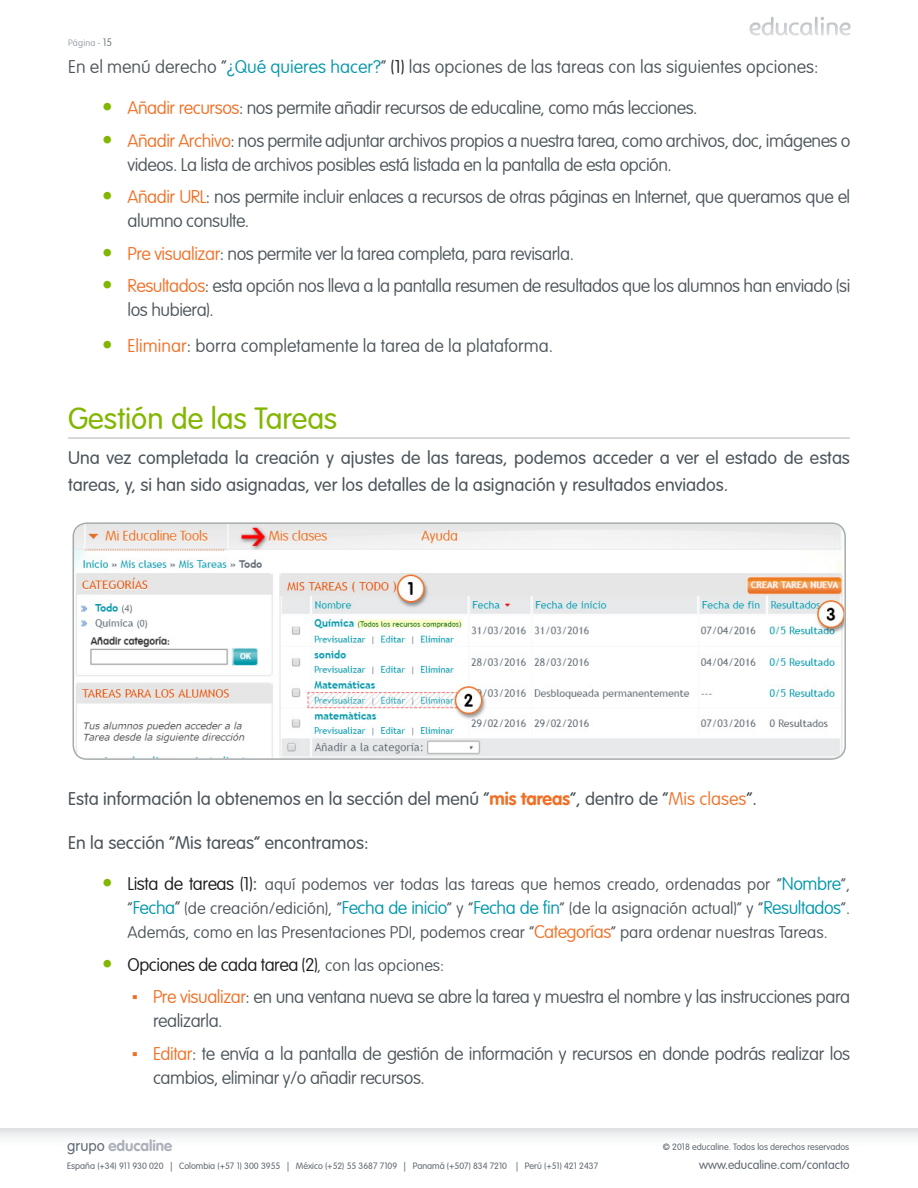
<style>
.page{position:relative;width:918px;height:1188px;background:#fff}
.page>*{position:absolute;margin:0;border:0;box-sizing:border-box;transform-origin:0 0}
.Titulos_2_ver{font:300 30px "VAG Rounded Std";color:#83b600}
.Paragraph_Running-te{font:100 18px/24px "VAG Rounded Std";letter-spacing:-.025em;color:#4c555b}
.Paragraph_Running-te-2{font:300 18px/27px "VAG Rounded Std";color:#4c555b}
.Paragraph_Running-te-3{font:100 18px "VAG Rounded Std";color:#4c555b}
.t1{font:100 18px "VAG Rounded Std";letter-spacing:-.025em;color:#1a171b}
.t2{font:100 16.5px/24px "VAG Rounded Std";color:#4c555b;text-align:justify}
.t3{font:700 15px "VAG Rounded Std";color:#abb0b9}
.t4{font:300 12px "VAG Rounded Std";color:#5e6971}
.t5{font:300 9px "VAG Rounded Std";color:#5e6971}
.t6{font:100 9px "VAG Rounded Std";letter-spacing:.025em;color:#8e96a2}
.s1{font-size:10.5px;color:#5e6971}
.s2{color:#0097aa}
.s3{color:#1a171b}
.s4{font-weight:300;font-size:21px;color:#83b600}
.s5{color:#f16f24}
.s6{font-weight:700;color:#f16f24}
.s7{font-weight:100;color:#f16f24}
.s8{font-size:18px;color:#1a171b}
.s9{font-weight:300;font-size:21px;color:#5e6971}
.s10{font-size:18px;color:#0097aa}
.s11{font-size:18px}
.s12{font-size:18px;color:#f16f24}
.s13{font-size:16.5px;color:#4c555b}
.s14{font-family:"Trebuchet MS";font-weight:400;color:#f16f24}
.s15{font-weight:300;color:#5e6971}
</style>
<div class="page">
<svg style="left:749px;top:17px;width:102px;height:19px"></svg>
<div style="left:0;top:1128px;width:918px;height:20px;background:linear-gradient(to bottom,#e3e5e7,#fff)"></div>
<svg style="left:917px;top:1128px;width:1px;height:20px"></svg>
<hr style="left:68px;top:437px;width:782px;height:2px;background:#c9cccf">
<img style="left:74px;top:524px;width:770px;height:234px">
<div style="left:73px;top:522px;width:773px;height:238px;border:2px solid #a6abab;border-radius:14px"></div>
<p class="t6" style="left:68px;top:38px;width:46px">Página - <span class="s1">15</span></p>
<p class="Paragraph_Running-te-3" style="left:68px;top:57px;width:752px">En el menú derecho “<span class="s2">¿Qué quieres hacer?</span>” <span class="s3">(1)</span> las opciones de las tareas con las siguientes opciones:</p>
<p class="Paragraph_Running-te" style="left:102px;top:97px;width:597px"><span class="s4">•</span> <span class="s5">Añadir recursos</span>: nos permite añadir recursos de educaline, como más lecciones.</p>
<p class="Paragraph_Running-te" style="left:128px;top:129px;width:724px;text-indent:-26px"><span class="s4">•</span> <span class="s5">Añadir Archivo</span>: nos permite adjuntar archivos propios a nuestra tarea, como archivos, doc, imágenes o videos. La lista de archivos posibles está listada en la pantalla de esta opción.</p>
<p class="Paragraph_Running-te" style="left:128px;top:186px;width:724px;text-indent:-26px"><span class="s4">•</span> <span class="s5">Añadir URL</span>: nos permite incluir enlaces a recursos de otras páginas en Internet, que queramos que el alumno consulte.</p>
<p class="Paragraph_Running-te" style="left:102px;top:242px;width:473px"><span class="s4">•</span> <span class="s5">Pre visualizar</span>: nos permite ver la tarea completa, para revisarla.</p>
<p class="Paragraph_Running-te" style="left:128px;top:275px;width:724px;text-indent:-26px"><span class="s4">•</span> <span class="s5">Resultados</span>: esta opción nos lleva a la pantalla resumen de resultados que los alumnos han enviado (si los hubiera).</p>
<p class="Paragraph_Running-te-3" style="left:102px;top:335px;width:452px"><span class="s4">•</span> <span class="s5">Eliminar</span>: borra completamente la tarea de la plataforma.</p>
<p class="Titulos_2_ver" style="left:68px;top:401px;width:271px">Gestión de las Tareas</p>
<p class="Paragraph_Running-te-2" style="left:68px;top:445px;width:783px">Una vez completada la creación y ajustes de las tareas, podemos acceder a ver el estado de estas tareas, y, si han sido asignadas, ver los detalles de la asignación y resultados enviados.</p>
<p class="Paragraph_Running-te-2" style="left:68px;top:786px;width:691px">Esta información la obtenemos en la sección del menú “<span class="s6">mis tareas</span>”, dentro de “<span class="s7">Mis clases</span>”.</p>
<p class="Paragraph_Running-te-2" style="left:68px;top:830px;width:302px">En la sección “Mis tareas” encontramos:</p>
<p class="t2" style="left:128px;top:873px;width:724px;text-indent:-26px"><span class="s4">•</span> <span class="s8">Lista de tareas (1)</span><span class="s9">:</span> aquí podemos ver todas las tareas que hemos creado, ordenadas por “<span class="s10">Nombre</span>”, “<span class="s10">Fecha</span><span class="s11">”</span> (de creación/edición), “<span class="s10">Fecha de inicio</span>” y “<span class="s10">Fecha de fin</span>” (de la asignación actual)” y “<span class="s10">Resultados</span>”.<br>Además, como en las Presentaciones PDI, podemos crear “<span class="s12">Categorías</span>” para ordenar nuestras Tareas.</p>
<p class="t1" style="left:102px;top:954px;width:344px"><span class="s4">•</span> Opciones de cada tarea (2)<span class="s13">, con las opciones:</span></p>
<p class="Paragraph_Running-te" style="left:153px;top:986px;width:699px;text-indent:-21px"><span class="s14">▪</span> <span class="s5">Pre visualizar</span>: en una ventana nueva se abre la tarea y muestra el nombre y las instrucciones para realizarla.</p>
<p class="Paragraph_Running-te" style="left:153px;top:1042px;width:699px;text-indent:-21px"><span class="s14">▪</span> <span class="s5">Editar</span>: te envía a la pantalla de gestión de información y recursos en donde podrás realizar los cambios, eliminar y/o añadir recursos.</p>
<p class="t3" style="left:67px;top:1137px;width:106px"><span class="s15">grupo</span> educaline</p>
<p class="t5" style="left:67px;top:1161px;width:532px">España (+34) 911 930 020 | Colombia (+57 1) 300 3955 | México (+52) 55 3687 7109 | Panamá (+507) 834 7210 | Perú (+51) 421 2437</p>
<p class="t5" style="left:663px;top:1141px;width:188px">© 2018 educaline. Todos los derechos reservados</p>
<p class="t4" style="left:699px;top:1158px;width:152px">www.educaline.com/contacto</p>
</div>
